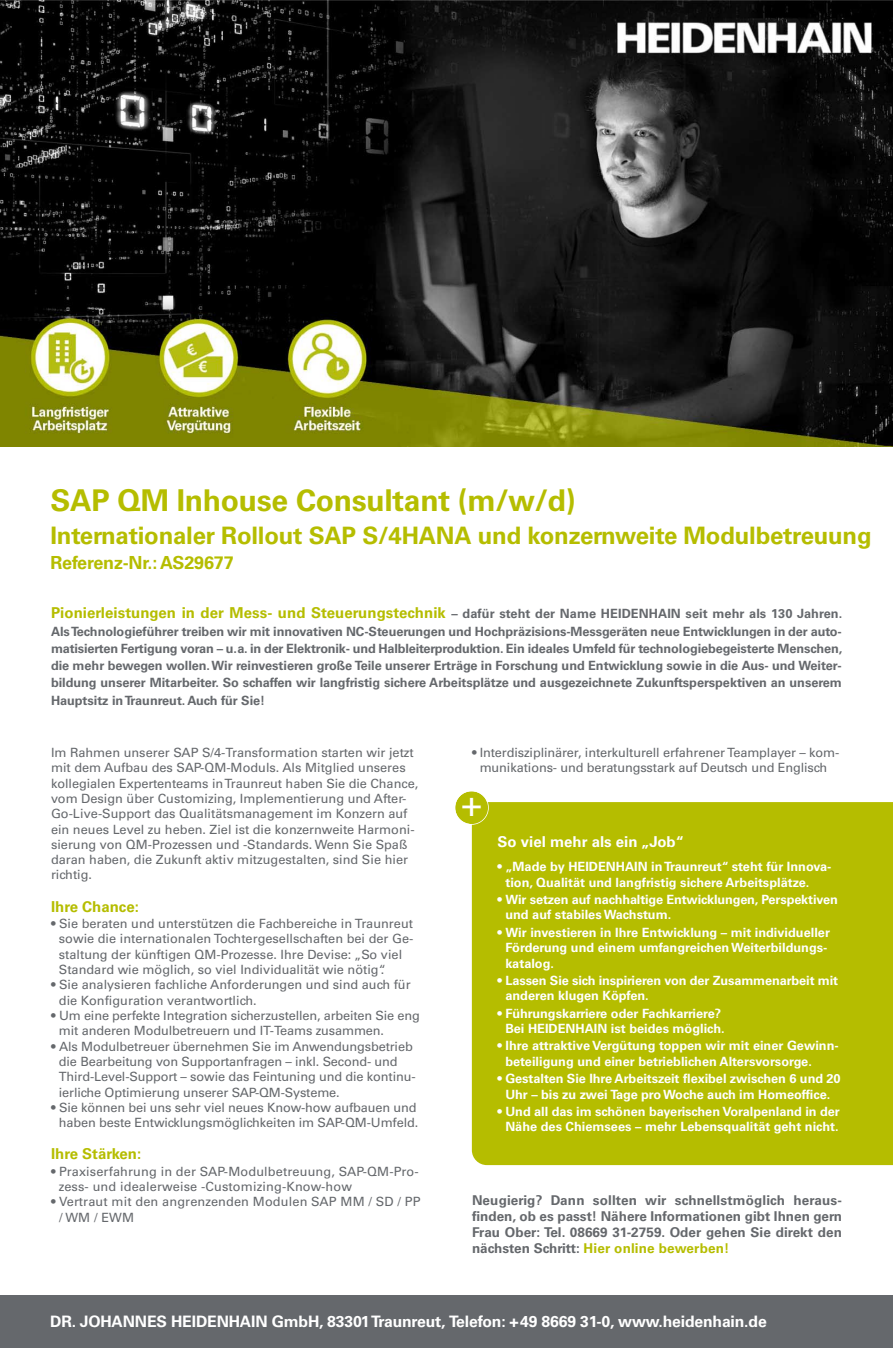
<style>
.page{position:relative;width:893px;height:1348px;background:#fff}
.page>*{position:absolute;margin:0;border:0;box-sizing:border-box;transform-origin:0 0}
.t1{font:36px "Univers LT";color:#fff}
.t2{font:700 30px "Univers LT";letter-spacing:-.01em;color:#b5bd00}
.t3{font:700 24px "Univers LT";letter-spacing:-.01em;color:#b5bd00}
.t4{font:700 18px "Univers LT";letter-spacing:-.01em;color:#b5bd00}
.t5{font:700 15.75px "Univers LT";letter-spacing:-.01em;color:#fff}
.t6{font:700 15px "Univers LT";color:#b5bd00}
.t7{font:700 15px "Univers LT";color:#fff}
.t8{font:700 13.5px/16.2px "Univers LT";letter-spacing:.005em;color:#65686c;text-align:justify}
.t9{font:12.75px/15.3px "Univers LT";color:#65686c}
.t10{font:700 12.75px/15.3px "Univers LT";color:#fff}
.t11{font:700 12.75px/17.2px "Univers LT";letter-spacing:-.005em;color:#65686c;text-align:justify}
.s1{font-size:15px;color:#b5bd00}
.s2{color:#b5bd00}
</style>
<div class="page">
<div style="left:472px;top:802px;width:421px;height:362px;background:#b5bd00"></div>
<div style="left:0;top:1295px;width:893px;height:52px;background:#65686c"></div>
<div style="left:455px;top:791px;width:33px;height:33px;background:#b5bd00;border-radius:50%"></div>
<div style="left:454px;top:790px;width:35px;height:34px;border:2px solid #fff;border-radius:50%"></div>
<img style="left:0;top:0;width:893px;height:446px">
<h2 class="t2" style="left:50px;top:489px;width:527px">SAP QM Inhouse Consultant (m/w/d)</h2>
<h3 class="t3" style="left:50px;top:527px;width:823px">Internationaler Rollout SAP S/4HANA und konzernweite Modulbetreuung</h3>
<h3 class="t4" style="left:50px;top:556px;width:185px">Referenz-Nr.: AS29677</h3>
<p class="t11" style="left:51px;top:606px;width:793px"><span class="s1">Pionierleistungen in der Mess- und Steuerungstechnik</span> – dafür steht der Name HEIDENHAIN seit mehr als 130 Jahren.<br>Als Technologieführer treiben wir mit innovativen NC-Steuerungen und Hochpräzisions-Messgeräten neue Entwicklungen in der auto&shy;matisierten Fertigung voran – u. a. in der Elektronik- und Halbleiterproduktion. Ein ideales Umfeld für technologiebegeisterte Menschen, die mehr bewegen wollen. Wir reinvestieren große Teile unserer Erträge in Forschung und Entwicklung sowie in die Aus- und Weiter&shy;bildung unserer Mitarbeiter. So schaffen wir langfristig sichere Arbeitsplätze und ausgezeichnete Zukunftsperspektiven an unserem Hauptsitz in Traunreut. Auch für Sie!</p>
<p class="t9" style="left:51px;top:746px;width:369px">Im Rahmen unserer SAP S/4-Transformation starten wir jetzt mit dem Aufbau des SAP-QM-Moduls. Als Mitglied unseres kollegialen Expertenteams in Traunreut haben Sie die Chance, vom Design über Customizing, Implementierung und After-Go-Live-Support das Qualitätsmanagement im Konzern auf ein neues Level zu heben. Ziel ist die konzernweite Harmoni&shy;sierung von QM-Prozessen und -Standards. Wenn Sie Spaß daran haben, die Zukunft aktiv mitzugestalten, sind Sie hier richtig.</p>
<p class="t6" style="left:51px;top:900px;width:89px">Ihre Chance:</p>
<p class="t9" style="left:59px;top:917px;width:356px;text-indent:-8px">• Sie beraten und unterstützen die Fachbereiche in Traunreut sowie die internationalen Tochtergesellschaften bei der Ge&shy;staltung der künftigen QM-Prozesse. Ihre Devise: „So viel Standard wie möglich, so viel Individualität wie nötig“.</p>
<p class="t9" style="left:59px;top:978px;width:353px;text-indent:-8px">• Sie analysieren fachliche Anforderungen und sind auch für die Konfiguration verantwortlich.</p>
<p class="t9" style="left:59px;top:1008px;width:363px;text-indent:-8px">• Um eine perfekte Integration sicherzustellen, arbeiten Sie eng mit anderen Modulbetreuern und IT-Teams zusammen.</p>
<p class="t9" style="left:59px;top:1039px;width:358px;text-indent:-8px">• Als Modulbetreuer übernehmen Sie im Anwendungsbetrieb die Bearbeitung von Supportanfragen – inkl. Second- und Third-Level-Support – sowie das Feintuning und die kontinu&shy;ierliche Optimierung unserer SAP-QM-Systeme.</p>
<p class="t9" style="left:51px;top:1100px;width:369px;text-align:right">• Sie können bei uns sehr viel neues Know-how aufbauen und haben beste Entwicklungsmöglichkeiten im SAP-QM-Umfeld.</p>
<p class="t6" style="left:51px;top:1148px;width:92px">Ihre Stärken:</p>
<p class="t9" style="left:59px;top:1164px;width:361px;text-indent:-8px">• Praxiserfahrung in der SAP-Modulbetreuung, SAP-QM-Pro&shy;zess- und idealerweise -Customizing-Know-how</p>
<p class="t9" style="left:59px;top:1195px;width:363px;text-indent:-8px">• Vertraut mit den angrenzenden Modulen SAP MM / SD / PP / WM / EWM</p>
<p class="t9" style="left:472px;top:746px;width:369px;text-align:center">• Interdisziplinärer, interkulturell erfahrener Teamplayer – kom&shy;munikations- und beratungsstark auf Deutsch und Englisch</p>
<h1 class="t1" style="left:461px;top:790px;width:23px">+</h1>
<p class="t7" style="left:497px;top:835px;width:188px">So viel mehr als ein „Job“</p>
<p class="t10" style="left:505px;top:860px;width:328px;text-indent:-8px">• „Made by HEIDENHAIN in Traunreut“ steht für Innova - tion, Qualität und langfristig sichere Arbeitsplätze.</p>
<p class="t10" style="left:505px;top:893px;width:334px;text-indent:-8px">• Wir setzen auf nachhaltige Entwicklungen, Perspektiven und auf stabiles Wachstum.</p>
<p class="t10" style="left:505px;top:925px;width:326px;text-indent:-8px">• Wir investieren in Ihre Entwicklung – mit individueller<br>Förderung und einem umfangreichen Weiterbildungs - katalog.</p>
<p class="t10" style="left:505px;top:973px;width:334px;text-indent:-8px">• Lassen Sie sich inspirieren von der Zusammenarbeit mit anderen klugen Köpfen.</p>
<p class="t10" style="left:497px;top:1006px;width:229px;text-align:right">• Führungskarriere oder Fachkarriere?<br>Bei HEIDENHAIN ist beides möglich.</p>
<p class="t10" style="left:505px;top:1039px;width:335px;text-indent:-8px">• Ihre attraktive Vergütung toppen wir mit einer Gewinn&shy;beteiligung und einer betrieblichen Altersvorsorge.</p>
<p class="t10" style="left:497px;top:1072px;width:345px;text-align:center">• Gestalten Sie Ihre Arbeitszeit flexibel zwischen 6 und 20<br>Uhr – bis zu zwei Tage pro Woche auch im Homeoffice.</p>
<p class="t10" style="left:497px;top:1104px;width:344px;text-align:center">• Und all das im schönen bayerischen Voralpenland in der<br>Nähe des Chiemsees – mehr Lebensqualität geht nicht.</p>
<p class="t8" style="left:472px;top:1192px;width:371px">Neugierig? Dann sollten wir schnellstmöglich heraus - finden, ob es passt! Nähere Informationen gibt Ihnen gern Frau Ober: Tel. 08669 31-2759. Oder gehen Sie direkt den nächsten Schritt: <span class="s2">Hier online bewerben!</span></p>
<p class="t5" style="left:50px;top:1315px;width:718px">DR. JOHANNES HEIDENHAIN GmbH, 83301 Traunreut, Telefon: +49 8669 31-0, www.heidenhain.de</p>
</div>
